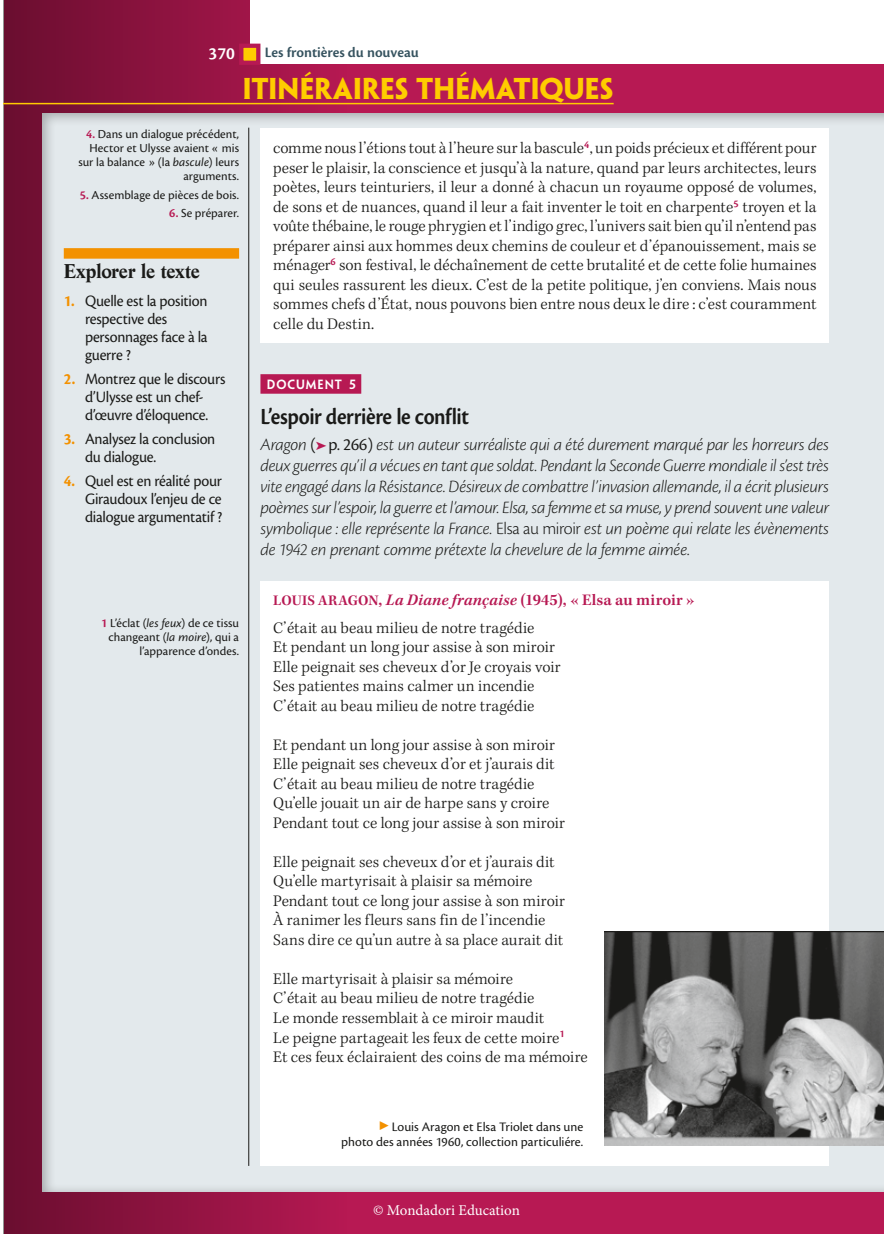
<style>
.page{position:relative;width:893px;height:1234px;background:#fff}
.page>*{position:absolute;margin:0;border:0;box-sizing:border-box;transform-origin:0 0}
.t1{font:700 27px "Penumbra Flare Std";letter-spacing:-.01em;color:#fc0}
.t2{font:600 24px "Cronos Pro";letter-spacing:-.02em;color:#1a1a18;scale:.9 1}
.t3{font:700 19.5px "Life LT Std";letter-spacing:-.025em;color:#1a1a18}
.t4{font:italic 300 18px/21px "Cronos Pro";letter-spacing:-.015em;color:#1a1a18;text-align:justify}
.t5{font:600 18px "Cronos Pro";color:#fff}
.t6{font:300 16.5px/19.5px "Kepler Std";letter-spacing:.005em;color:#1a1a18}
.t7{font:16.5px/18px "Cronos Pro";letter-spacing:-.015em;color:#1a1a18;scale:.95 1}
.t8{font:600 15px "Cronos Pro";color:#36535f}
.t9{font:15px "Minion Pro";color:#fff}
.t10{font:13.5px/15px "Cronos Pro";letter-spacing:.005em;color:#1a1a18;text-align:right}
.t11{font:12.75px/14.2px "Cronos Pro";letter-spacing:.005em;color:#1a1a18;text-align:right}
.t12{font:600 12px "Penumbra Flare Std";letter-spacing:.085em;color:#fff;scale:.95 1}
.s1{font-weight:600;color:#b71953}
.s2{font-style:italic}
.s3{font-weight:700;color:#f39100}
.s4{font-family:"Cronos Pro Disp";font-weight:400;font-style:normal}
.s5{color:#b71953}
.s6{font-style:normal}
.s7{font-weight:600;font-size:15px;color:#b71953}
.s8{font-weight:600;font-style:italic;color:#b71953}
</style>
<div class="page">
<div style="left:4px;top:0;width:879px;height:1233px;background:#b71953"></div>
<div style="left:4px;top:0;width:344px;height:1233px;background:linear-gradient(to right,#6a0e2f,#b61952)"></div>
<div style="left:30px;top:103px;width:853px;height:1088px;background:#1a1a18;opacity:.3"></div>
<hr style="left:880px;top:103px;width:3px;height:1088px;background:#e3e9ec">
<div style="left:250px;top:0;width:633px;height:64px;background:#fff"></div>
<hr style="left:4px;top:103px;width:610px;height:1px;background:#fc0">
<div style="left:241px;top:46px;width:17px;height:17px;background:#fc0"></div>
<div style="left:239px;top:44px;width:21px;height:21px;border:4px solid #b71953"></div>
<hr style="left:248px;top:128px;width:1px;height:1037px;background:#1a1a18">
<div style="left:260px;top:581px;width:569px;height:584px;background:#fff"></div>
<div style="left:260px;top:128px;width:569px;height:214px;background:#fff"></div>
<div style="left:260px;top:374px;width:101px;height:19px;background:#b71953"></div>
<div style="left:64px;top:248px;width:175px;height:10px;background:#f39100"></div>
<img style="left:605px;top:931px;width:278px;height:214px">
<p class="t5" style="left:209px;top:43px;width:28px">370</p>
<p class="t8" style="left:265px;top:43px;width:156px">Les frontières du nouveau</p>
<h1 class="t1" style="left:242px;top:71px;width:373px">ITINÉRAIRES THÉMATIQUES</h1>
<p class="t11" style="left:78px;top:126px;width:162px"><span class="s1">4.</span> Dans un dialogue précédent,<br>Hector et Ulysse avaient « mis sur la balance » (la <span class="s2">bascule</span>) leurs arguments.</p>
<p class="t11" style="left:80px;top:188px;width:161px"><span class="s1">5.</span> Assemblage de pièces de bois.</p>
<p class="t11" style="left:169px;top:206px;width:71px"><span class="s1">6.</span> Se préparer.</p>
<p class="t3" style="left:64px;top:259px;width:138px">Explorer le texte</p>
<p class="t7" style="left:85px;top:292px;width:131px;text-indent:-21px"><span class="s3">1.</span> Quelle est la position respective des personnages face à la guerre ?</p>
<p class="t7" style="left:64px;top:370px;width:172px;text-align:center"><span class="s3">2.</span> Montrez que le discours d’Ulysse est un chef&shy;d’œuvre d’éloquence.</p>
<p class="t7" style="left:85px;top:430px;width:139px;text-indent:-21px"><span class="s3">3.</span> Analysez la conclusion du dialogue.</p>
<p class="t7" style="left:85px;top:472px;width:146px;text-align:justify;text-indent:-21px"><span class="s3">4.</span> Quel est en réalité pour Giraudoux l’enjeu de ce dialogue argumentatif ?</p>
<p class="t11" style="left:101px;top:615px;width:139px"><span class="s1">1</span> L’éclat (<span class="s2">les feux</span>) de ce tissu changeant (<span class="s2">la moire</span>), qui a l’apparence d’ondes.</p>
<p class="t6" style="left:273px;top:139px;width:545px;text-align:justify">comme nous l’étions tout à l’heure sur la bascule<sup>4</sup>, un poids précieux et différent pour peser le plaisir, la conscience et jusqu’à la nature, quand par leurs architectes, leurs poètes, leurs teinturiers, il leur a donné à chacun un royaume opposé de volumes, de sons et de nuances, quand il leur a fait inventer le toit en charpente<sup>5</sup> troyen et la voûte thébaine, le rouge phrygien et l’indigo grec, l’univers sait bien qu’il n’entend pas préparer ainsi aux hommes deux chemins de couleur et d’épanouissement, mais se ménager<sup>6</sup> son festival, le déchaînement de cette brutalité et de cette folie humaines qui seules rassurent les dieux. C’est de la petite politique, j’en conviens. Mais nous sommes chefs d’État, nous pouvons bien entre nous deux le dire : c’est couramment celle du Destin.</p>
<p class="t12" style="left:267px;top:377px;width:95px">DOCUMENT 5</p>
<h2 class="t2" style="left:260px;top:402px;width:233px">L’espoir derrière le conflit</h2>
<p class="t4" style="left:260px;top:434px;width:570px">Aragon <span class="s4">(</span><span class="s5">➤</span><span class="s4">p. 266)</span> est un auteur surréaliste qui a été durement marqué par les horreurs des deux guerres qu’il a vécues en tant que soldat. Pendant la Seconde Guerre mondiale il s’est très vite engagé dans la Résistance. Désireux de combattre l’invasion allemande, il a écrit plusieurs poèmes sur l’espoir, la guerre et l’amour. Elsa, sa femme et sa muse, y prend souvent une valeur symbolique : elle représente la France. <span class="s6">Elsa au miroir</span> est un poème qui relate les évènements de 1942 en prenant comme prétexte la chevelure de la femme aimée.</p>
<p class="t6" style="left:273px;top:586px;width:423px;line-height:28px"><span class="s7">LOUIS ARAGON</span><span class="s1">,</span> <span class="s8">La Diane française</span> <span class="s1">(1945), « Elsa au miroir »<br></span>C’était au beau milieu de notre tragédie</p>
<p class="t6" style="left:273px;top:637px;width:289px">Et pendant un long jour assise à son miroir Elle peignait ses cheveux d’or Je croyais voir Ses patientes mains calmer un incendie C’était au beau milieu de notre tragédie</p>
<p class="t6" style="left:273px;top:735px;width:293px">Et pendant un long jour assise à son miroir Elle peignait ses cheveux d’or et j’aurais dit C’était au beau milieu de notre tragédie Qu’elle jouait un air de harpe sans y croire Pendant tout ce long jour assise à son miroir</p>
<p class="t6" style="left:273px;top:852px;width:293px">Elle peignait ses cheveux d’or et j’aurais dit Qu’elle martyrisait à plaisir sa mémoire Pendant tout ce long jour assise à son miroir À ranimer les fleurs sans fin de l’incendie Sans dire ce qu’un autre à sa place aurait dit</p>
<p class="t6" style="left:273px;top:969px;width:316px">Elle martyrisait à plaisir sa mémoire<br>C’était au beau milieu de notre tragédie<br>Le monde ressemblait à ce miroir maudit<br>Le peigne partageait les feux de cette moire<sup>1<br></sup>Et ces feux éclairaient des coins de ma mémoire</p>
<p class="t10" style="left:341px;top:1118px;width:243px"><sup>▶</sup> Louis Aragon et Elsa Triolet dans une<br>photo des années 1960, collection particuliére.</p>
<p class="t9" style="left:373px;top:1199px;width:148px">© Mondadori Education</p>
</div>
